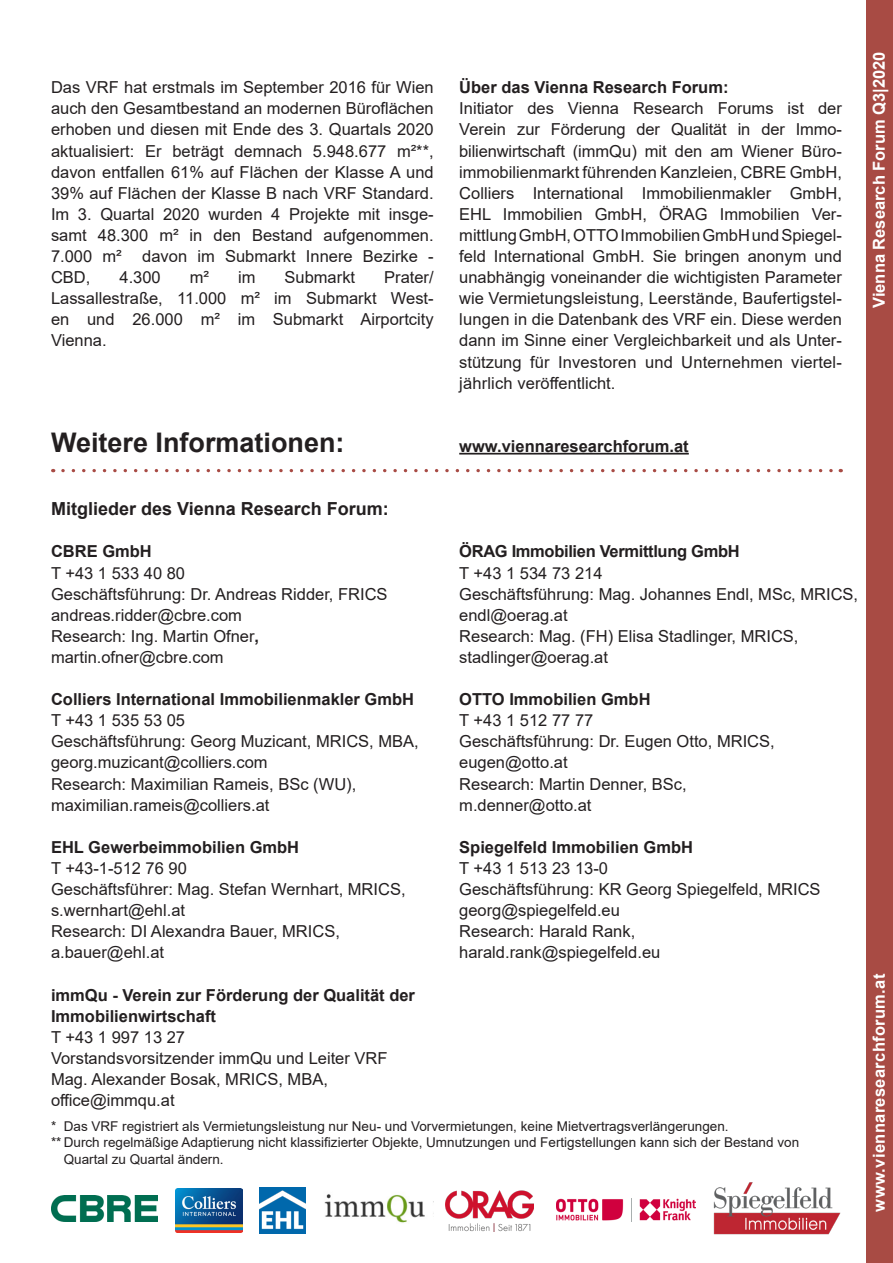
<style>
.page{position:relative;width:893px;height:1263px;background:#fff}
.page>*{position:absolute;margin:0;border:0;box-sizing:border-box;transform-origin:0 0}
.t1{font:700 27px "Arial";color:#231f20}
.t2{font:700 18px "Arial";color:#231f20}
.t3{font:16.5px/21.1px "Arial";color:#231f20}
.t4{font:700 16.5px/21.1px "Arial";color:#231f20}
.t5{font:700 16.5px/21.1px "Arial";letter-spacing:-.02em;color:#231f20}
.t6{font:700 16.5px "Arial";letter-spacing:.02em;color:#fff}
.t7{font:700 16.5px "Arial";color:#fff}
.t8{font:13.5px "Arial";color:#231f20}
.s1{font-weight:700}
.s2{font-weight:400}
</style>
<div class="page">
<hr style="left:459px;top:453px;width:230px;height:1px;background:#231f20">
<svg style="left:63px;top:469px;width:778px;height:3px"></svg>
<div style="left:866px;top:0;width:27px;height:1263px;background:#a84b44"></div>
<img style="left:51px;top:1195px;width:106px;height:27px">
<img style="left:557px;top:1199px;width:138px;height:22px">
<img style="left:713px;top:1182px;width:128px;height:53px">
<img style="left:324px;top:1194px;width:110px;height:29px">
<img style="left:445px;top:1190px;width:89px;height:41px">
<img style="left:175px;top:1188px;width:67px;height:45px">
<img style="left:259px;top:1187px;width:46px;height:46px">
<p class="t3" style="left:51px;top:77px;width:384px;text-align:justify">Das VRF hat erstmals im September 2016 für Wien auch den Gesamtbestand an modernen Büroflächen erhoben und diesen mit Ende des 3. Quartals 2020 aktualisiert: Er beträgt demnach 5.948.677 m²**, davon entfallen 61% auf Flächen der Klasse A und 39% auf Flächen der Klasse B nach VRF Standard.<br>Im 3. Quartal 2020 wurden 4 Projekte mit insge&shy;samt 48.300 m² in den Bestand aufgenommen.<br>7.000 m² davon im Submarkt Innere Bezirke - CBD,</p>
<p class="t3" style="left:51px;top:267px;width:384px;text-align:justify;text-indent:333px">Prater/ Lassallestraße, 11.000 m² im Submarkt West&shy;en und 26.000 m² im Submarkt Airportcity Vienna.</p>
<p class="t3" style="left:119px;top:267px;width:43px">4.300</p>
<p class="t3" style="left:190px;top:267px;width:21px">m²</p>
<p class="t3" style="left:238px;top:267px;width:19px">im</p>
<p class="t3" style="left:285px;top:267px;width:72px">Submarkt</p>
<p class="t1" style="left:51px;top:423px;width:295px">Weitere Informationen:</p>
<p class="t4" style="left:459px;top:77px;width:271px">Über das Vienna Research Forum:</p>
<p class="t3" style="left:459px;top:98px;width:384px;text-align:justify">Initiator des Vienna Research Forums ist der Verein zur Förderung der Qualität in der Immo&shy;bilienwirtschaft (immQu) mit den am Wiener Büro&shy;immobilienmarkt führenden Kanzleien, CBRE GmbH, Colliers International Immobilienmakler GmbH, EHL Immobilien GmbH, ÖRAG Immobilien Ver&shy;mittlung GmbH, OTTO Immobilien GmbH und Spiegel&shy;feld International GmbH. Sie bringen anonym und unabhängig voneinander die wichtigisten Parameter wie Vermietungsleistung, Leerstände, Baufertigstel&shy;lungen in die Datenbank des VRF ein. Diese werden dann im Sinne einer Vergleichbarkeit und als Unter&shy;stützung für Investoren und Unternehmen viertel&shy;jährlich veröffentlicht.</p>
<p class="t4" style="left:459px;top:436px;width:231px">www.viennaresearchforum.at</p>
<p class="t7" style="left:867px;top:308px;width:258px;rotate:-90deg">Vienna Research Forum Q3|2020</p>
<p class="t2" style="left:51px;top:496px;width:339px">Mitglieder des Vienna Research Forum:</p>
<p class="t4" style="left:51px;top:541px;width:102px">CBRE GmbH</p>
<p class="t3" style="left:51px;top:562px;width:136px">T +43 1 533 40 80</p>
<p class="t3" style="left:51px;top:583px;width:338px">Geschäftsführung: Dr. Andreas Ridder, FRICS</p>
<p class="t3" style="left:51px;top:604px;width:192px">andreas.ridder@cbre.com</p>
<p class="t3" style="left:51px;top:625px;width:210px">Research: Ing. Martin Ofner<span class="s1">,</span></p>
<p class="t3" style="left:51px;top:646px;width:174px">martin.ofner@cbre.com</p>
<p class="t4" style="left:51px;top:689px;width:365px">Colliers International Immobilienmakler GmbH</p>
<p class="t3" style="left:51px;top:710px;width:369px">T +43 1 535 53 05<br>Geschäftsführung: Georg Muzicant, MRICS, MBA, georg.muzicant@colliers.com</p>
<p class="t3" style="left:51px;top:773px;width:307px">Research: Maximilian Rameis, BSc (WU), maximilian.rameis@colliers.at</p>
<p class="t4" style="left:51px;top:837px;width:250px">EHL Gewerbeimmobilien GmbH</p>
<p class="t3" style="left:51px;top:857px;width:356px">T +43-1-512 76 90<br>Geschäftsführer: Mag. Stefan Wernhart, MRICS, s.wernhart@ehl.at</p>
<p class="t3" style="left:51px;top:921px;width:290px">Research: DI Alexandra Bauer, MRICS, a.bauer@ehl.at</p>
<p class="t4" style="left:51px;top:984px;width:365px">immQu - Verein zur Förderung der Qualität der<br>Immobilienwirtschaft</p>
<p class="t3" style="left:51px;top:1026px;width:136px">T +43 1 997 13 27</p>
<p class="t3" style="left:51px;top:1047px;width:338px">Vorstandsvorsitzender immQu und Leiter VRF</p>
<p class="t3" style="left:51px;top:1068px;width:278px">Mag. Alexander Bosak, MRICS, MBA, office@immqu.at</p>
<p class="t5" style="left:459px;top:541px;width:282px">ÖRAG Immobilien Vermittlung GmbH<br><span class="s2">T +43 1 534 73 214</span></p>
<p class="t3" style="left:459px;top:583px;width:400px">Geschäftsführung: Mag. Johannes Endl, MSc, MRICS, endl@oerag.at</p>
<p class="t3" style="left:459px;top:625px;width:341px">Research: Mag. (FH) Elisa Stadlinger, MRICS, stadlinger@oerag.at</p>
<p class="t4" style="left:459px;top:689px;width:193px">OTTO Immobilien GmbH</p>
<p class="t3" style="left:459px;top:710px;width:317px">T +43 1 512 77 77<br>Geschäftsführung: Dr. Eugen Otto, MRICS, eugen@otto.at</p>
<p class="t3" style="left:459px;top:773px;width:229px">Research: Martin Denner, BSc, m.denner@otto.at</p>
<p class="t4" style="left:459px;top:837px;width:235px">Spiegelfeld Immobilien GmbH</p>
<p class="t3" style="left:459px;top:857px;width:150px">T +43 1 513 23 13-0</p>
<p class="t3" style="left:459px;top:878px;width:363px">Geschäftsführung: KR Georg Spiegelfeld, MRICS</p>
<p class="t3" style="left:459px;top:900px;width:178px">georg@spiegelfeld.eu<br>Research: Harald Rank,</p>
<p class="t3" style="left:459px;top:942px;width:203px">harald.rank@spiegelfeld.eu</p>
<p class="t8" style="left:51px;top:1117px;width:679px">* Das VRF registriert als Vermietungsleistung nur Neu- und Vorvermietungen, keine Mietvertragsverlängerungen.</p>
<p class="t8" style="left:51px;top:1133px;width:750px">** Durch regelmäßige Adaptierung nicht klassifizierter Objekte, Umnutzungen und Fertigstellungen kann sich der Bestand von</p>
<p class="t8" style="left:64px;top:1150px;width:161px">Quartal zu Quartal ändern.</p>
<p class="t6" style="left:867px;top:1211px;width:239px;rotate:-90deg">www.viennaresearchforum.at</p>
</div>
